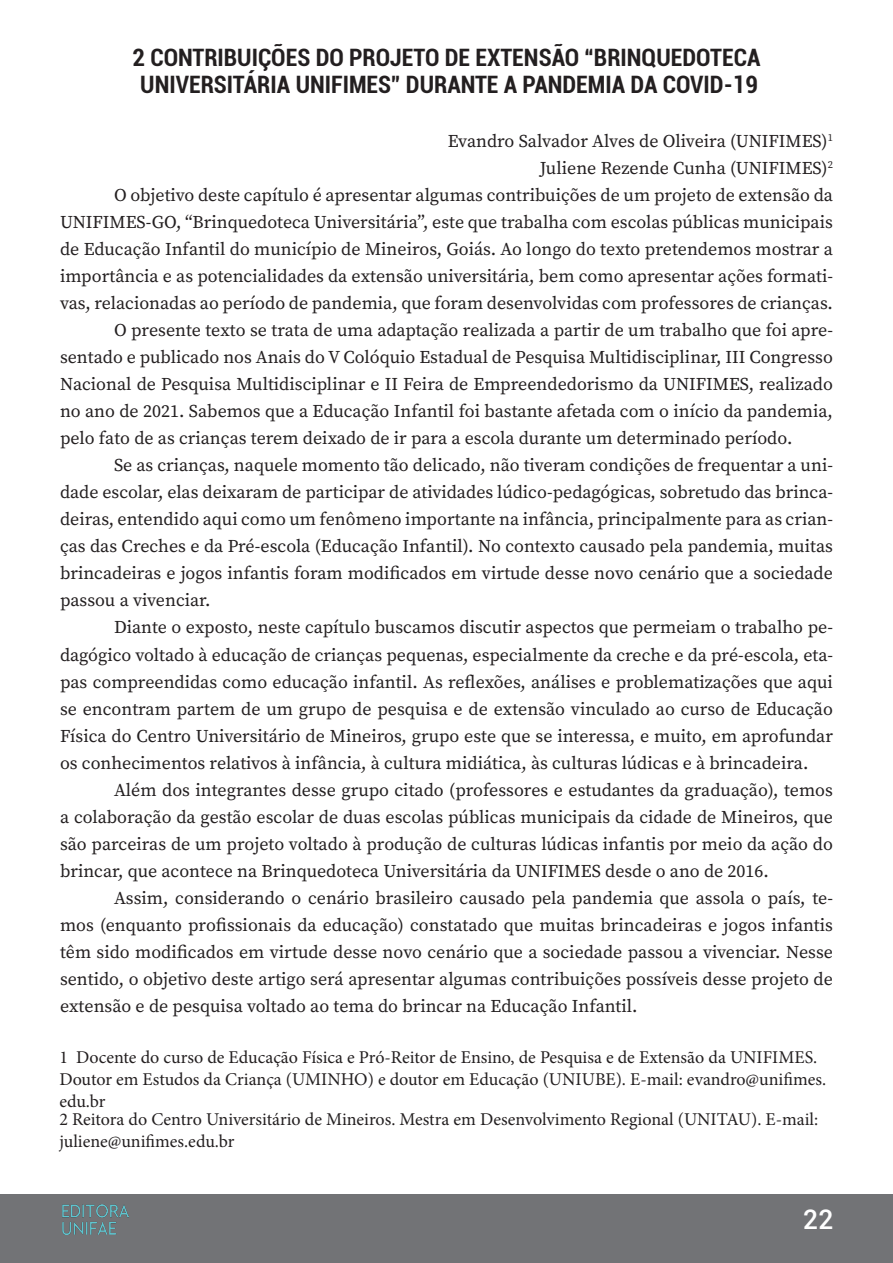
<style>
.page{position:relative;width:893px;height:1263px;background:#fff}
.page>*{position:absolute;margin:0;border:0;box-sizing:border-box;transform-origin:0 0}
.t1{font:500 27px "Roboto";color:#fff}
.t2{font:700 condensed 24px "Roboto";color:#231f20}
.t3{font:18px/27px "Source Serif Variable";color:#231f20;text-align:justify}
.t4{font:18px/21.6px "Minion Pro";color:#231f20}
</style>
<div class="page">
<div style="left:0;top:1194px;width:893px;height:69px;background:#727376"></div>
<img style="left:62px;top:1204px;width:67px;height:30px">
<p class="t2" style="left:132px;top:41px;width:629px">2 CONTRIBUIÇÕES DO PROJETO DE EXTENSÃO “BRINQUEDOTECA</p>
<p class="t2" style="left:140px;top:68px;width:619px">UNIVERSITÁRIA UNIFIMES” DURANTE A PANDEMIA DA COVID-19</p>
<p class="t3" style="left:448px;top:128px;width:387px">Evandro Salvador Alves de Oliveira (UNIFIMES)<sup>1</sup></p>
<p class="t3" style="left:540px;top:155px;width:295px">Juliene Rezende Cunha (UNIFIMES)<sup>2</sup></p>
<p class="t3" style="left:60px;top:182px;width:774px;text-indent:54px">O objetivo deste capítulo é apresentar algumas contribuições de um projeto de extensão da UNIFIMES-GO, “Brinquedoteca Universitária”, este que trabalha com escolas públicas municipais de Educação Infantil do município de Mineiros, Goiás. Ao longo do texto pretendemos mostrar a importância e as potencialidades da extensão universitária, bem como apresentar ações formati&shy;vas, relacionadas ao período de pandemia, que foram desenvolvidas com professores de crianças.</p>
<p class="t3" style="left:60px;top:317px;width:774px;text-indent:54px">O presente texto se trata de uma adaptação realizada a partir de um trabalho que foi apre&shy;sentado e publicado nos Anais do V Colóquio Estadual de Pesquisa Multidisciplinar, III Congresso Nacional de Pesquisa Multidisciplinar e II Feira de Empreendedorismo da UNIFIMES, realizado no ano de 2021. Sabemos que a Educação Infantil foi bastante afetada com o início da pandemia, pelo fato de as crianças terem deixado de ir para a escola durante um determinado período.</p>
<p class="t3" style="left:60px;top:452px;width:774px;text-indent:54px">Se as crianças, naquele momento tão delicado, não tiveram condições de frequentar a uni&shy;dade escolar, elas deixaram de participar de atividades lúdico-pedagógicas, sobretudo das brinca&shy;deiras, entendido aqui como um fenômeno importante na infância, principalmente para as crian&shy;ças das Creches e da Pré-escola (Educação Infantil). No contexto causado pela pandemia, muitas brincadeiras e jogos infantis foram modificados em virtude desse novo cenário que a sociedade passou a vivenciar.</p>
<p class="t3" style="left:60px;top:614px;width:774px;text-indent:54px">Diante o exposto, neste capítulo buscamos discutir aspectos que permeiam o trabalho pe&shy;dagógico voltado à educação de crianças pequenas, especialmente da creche e da pré-escola, eta&shy;pas compreendidas como educação infantil. As reflexões, análises e problematizações que aqui se encontram partem de um grupo de pesquisa e de extensão vinculado ao curso de Educação Física do Centro Universitário de Mineiros, grupo este que se interessa, e muito, em aprofundar os conhecimentos relativos à infância, à cultura midiática, às culturas lúdicas e à brincadeira.</p>
<p class="t3" style="left:60px;top:776px;width:774px;text-indent:54px">Além dos integrantes desse grupo citado (professores e estudantes da graduação), temos a colaboração da gestão escolar de duas escolas públicas municipais da cidade de Mineiros, que são parceiras de um projeto voltado à produção de culturas lúdicas infantis por meio da ação do brincar, que acontece na Brinquedoteca Universitária da UNIFIMES desde o ano de 2016.</p>
<p class="t3" style="left:60px;top:884px;width:774px;text-indent:54px">Assim, considerando o cenário brasileiro causado pela pandemia que assola o país, te&shy;mos (enquanto profissionais da educação) constatado que muitas brincadeiras e jogos infantis têm sido modificados em virtude desse novo cenário que a sociedade passou a vivenciar. Nesse sentido, o objetivo deste artigo será apresentar algumas contribuições possíveis desse projeto de extensão e de pesquisa voltado ao tema do brincar na Educação Infantil.</p>
<p class="t4" style="left:59px;top:1047px;width:768px">1 Docente do curso de Educação Física e Pró-Reitor de Ensino, de Pesquisa e de Extensão da UNIFIMES.<br>Doutor em Estudos da Criança (UMINHO) e doutor em Educação (UNIUBE). E-mail: evandro@unifimes. edu.br</p>
<p class="t4" style="left:59px;top:1109px;width:760px">2 Reitora do Centro Universitário de Mineiros. Mestra em Desenvolvimento Regional (UNITAU). E-mail: juliene@unifimes.edu.br</p>
<h1 class="t1" style="left:803px;top:1201px;width:32px">22</h1>
</div>
